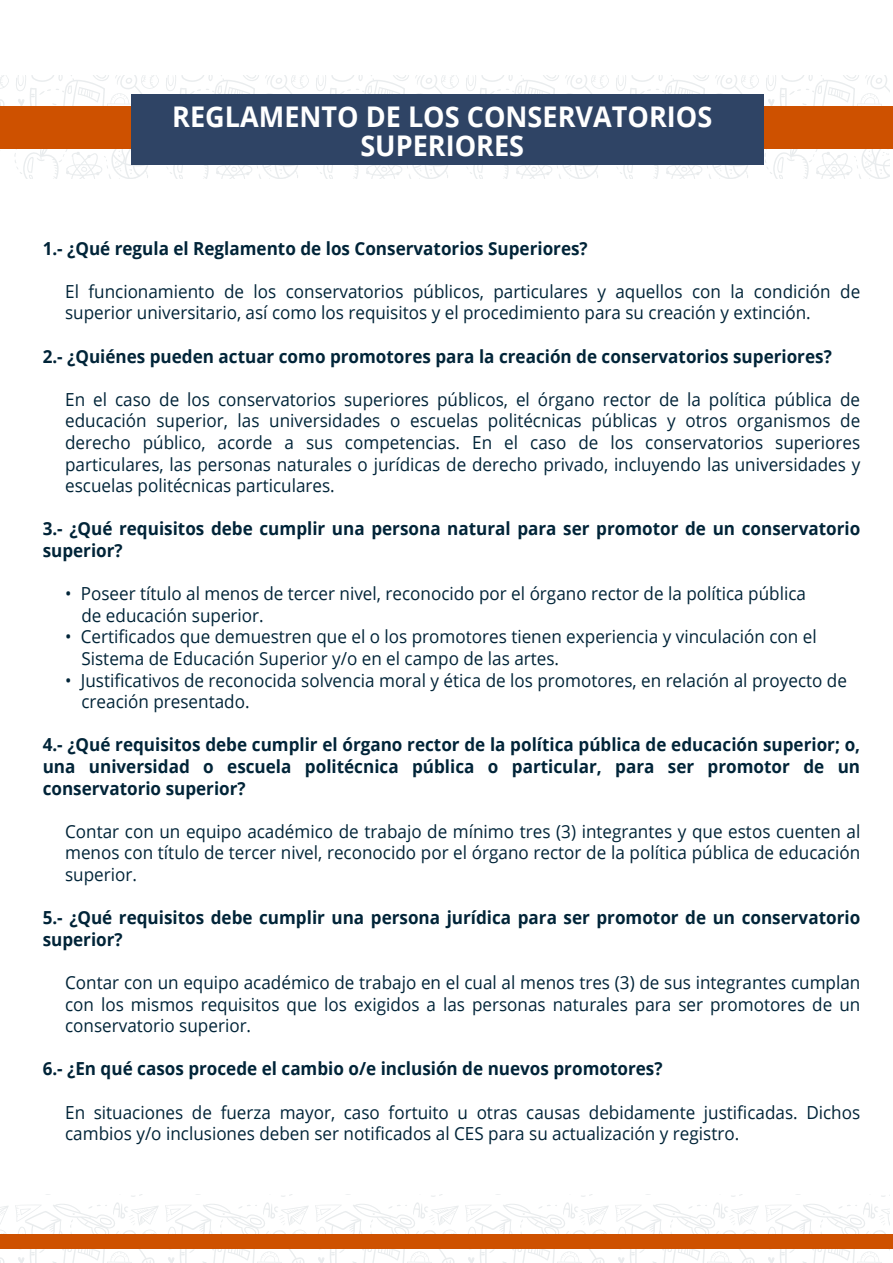
<style>
.page{position:relative;width:893px;height:1263px;background:#fff}
.page>*{position:absolute;margin:0;border:0;box-sizing:border-box;transform-origin:0 0}
.t1{font:700 28.5px/28.5px "Open Sans";color:#fff;text-align:center;scale:.95 1}
.t2{font:18px/21.6px "Open Sans";color:#002438;scale:.95 1}
.t3{font:700 18px/21.6px "Open Sans";color:#002438;scale:.95 1}
</style>
<div class="page">
<svg style="left:0;top:1194px;width:890px;height:69px"></svg>
<svg style="left:0;top:76px;width:890px;height:102px"></svg>
<div style="left:0;top:106px;width:893px;height:42px;background:#ce5100"></div>
<div style="left:131px;top:95px;width:633px;height:70px;background:#2f4465"></div>
<div style="left:0;top:1234px;width:893px;height:14px;background:#ce5100"></div>
<h1 class="t1" style="left:172px;top:102px;width:570px">REGLAMENTO DE LOS CONSERVATORIOS<br>SUPERIORES</h1>
<p class="t3" style="left:43px;top:237px;width:575px">1.- ¿Qué regula el Reglamento de los Conservatorios Superiores?</p>
<p class="t2" style="left:65px;top:280px;width:838px">El funcionamiento de los conservatorios públicos, particulares y aquellos con la condición de superior universitario, así como los requisitos y el procedimiento para su creación y extinción.</p>
<p class="t3" style="left:43px;top:345px;width:832px">2.- ¿Quiénes pueden actuar como promotores para la creación de conservatorios superiores?</p>
<p class="t2" style="left:65px;top:388px;width:838px;text-align:justify">En el caso de los conservatorios superiores públicos, el órgano rector de la política pública de educación superior, las universidades o escuelas politécnicas públicas y otros organismos de derecho público, acorde a sus competencias. En el caso de los conservatorios superiores particulares, las personas naturales o jurídicas de derecho privado, incluyendo las universidades y escuelas politécnicas particulares.</p>
<p class="t3" style="left:43px;top:517px;width:862px">3.- ¿Qué requisitos debe cumplir una persona natural para ser promotor de un conservatorio superior?</p>
<p class="t2" style="left:81px;top:582px;width:764px;text-indent:-16px">• Poseer título al menos de tercer nivel, reconocido por el órgano rector de la política pública de educación superior.</p>
<p class="t2" style="left:81px;top:625px;width:775px;text-indent:-16px">• Certificados que demuestren que el o los promotores tienen experiencia y vinculación con el<br>Sistema de Educación Superior y/o en el campo de las artes.</p>
<p class="t2" style="left:81px;top:669px;width:807px;text-indent:-16px">• Justificativos de reconocida solvencia moral y ética de los promotores, en relación al proyecto de creación presentado.</p>
<p class="t3" style="left:43px;top:733px;width:862px;text-align:justify">4.- ¿Qué requisitos debe cumplir el órgano rector de la política pública de educación superior; o, una universidad o escuela politécnica pública o particular, para ser promotor de un conservatorio superior?</p>
<p class="t2" style="left:65px;top:820px;width:838px;text-align:justify">Contar con un equipo académico de trabajo de mínimo tres (3) integrantes y que estos cuenten al menos con título de tercer nivel, reconocido por el órgano rector de la política pública de educación superior.</p>
<p class="t3" style="left:43px;top:906px;width:862px">5.- ¿Qué requisitos debe cumplir una persona jurídica para ser promotor de un conservatorio superior?</p>
<p class="t2" style="left:65px;top:971px;width:838px;text-align:justify">Contar con un equipo académico de trabajo en el cual al menos tres (3) de sus integrantes cumplan con los mismos requisitos que los exigidos a las personas naturales para ser promotores de un conservatorio superior.</p>
<p class="t3" style="left:43px;top:1057px;width:654px">6.- ¿En qué casos procede el cambio o/e inclusión de nuevos promotores?</p>
<p class="t2" style="left:65px;top:1101px;width:838px">En situaciones de fuerza mayor, caso fortuito u otras causas debidamente justificadas. Dichos cambios y/o inclusiones deben ser notificados al CES para su actualización y registro.</p>
</div>
